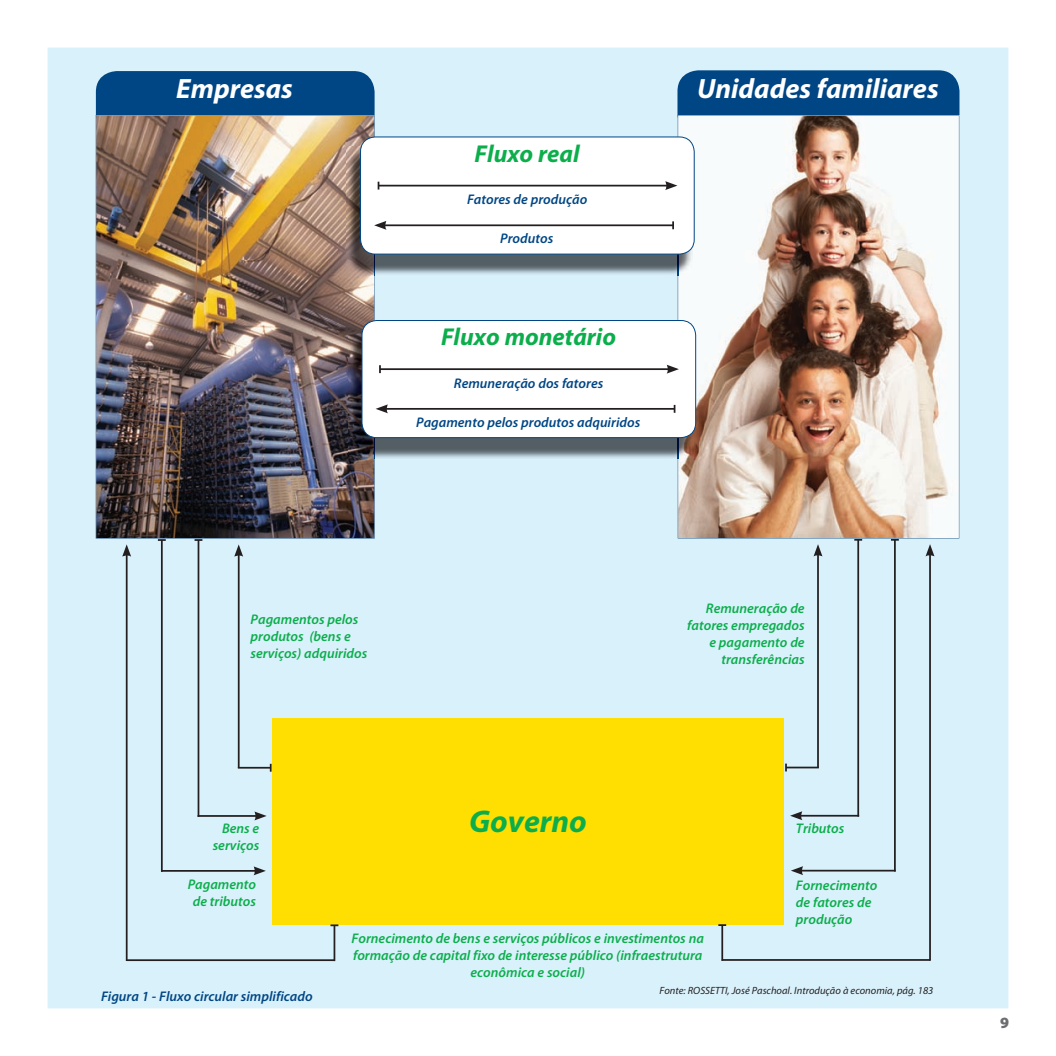
<style>
.page{position:relative;width:1056px;height:1056px;background:#fff}
.page>*{position:absolute;margin:0;border:0;box-sizing:border-box;transform-origin:0 0}
.t1{font:italic 700 31.5px "Myriad Pro";color:#0cae4c}
.t2{font:italic 700 28px "Myriad Pro";color:#fff}
.t3{font:italic 700 24.5px "Myriad Pro";color:#0cae4c}
.t4{font:900 15.75px "Myriad Pro";color:#6c6d70}
.t5{font:italic 600 14px/16.8px "Myriad Pro";color:#0cae4c;text-align:center}
.t6{font:italic 600 14px "Myriad Pro";color:#004684}
.t7{font:italic 10.5px "Myriad Pro";color:#231f20}
</style>
<div class="page">
<div style="left:48px;top:48px;width:960px;height:960px;background:#d9f1fb"></div>
<div style="left:677px;top:70px;width:282px;height:65px;background:#004684;border-radius:21px"></div>
<div style="left:96px;top:71px;width:278px;height:65px;background:#004684;border-radius:21px"></div>
<img style="left:678px;top:115px;width:281px;height:423px">
<img style="left:96px;top:115px;width:279px;height:423px">
<div style="left:272px;top:718px;width:511px;height:206px;background:#ffdf01"></div>
<hr style="left:126px;top:554px;width:2px;height:407px;background:#231f20">
<svg style="left:122px;top:544px;width:9px;height:12px"></svg>
<hr style="left:127px;top:959px;width:208px;height:2px;background:#231f20">
<hr style="left:161px;top:540px;width:2px;height:332px;background:#231f20">
<svg style="left:158px;top:539px;width:8px;height:2px"></svg>
<hr style="left:161px;top:870px;width:95px;height:2px;background:#231f20">
<svg style="left:254px;top:866px;width:12px;height:9px"></svg>
<hr style="left:198px;top:540px;width:1px;height:277px;background:#231f20">
<svg style="left:194px;top:539px;width:8px;height:2px"></svg>
<hr style="left:198px;top:815px;width:59px;height:2px;background:#231f20">
<svg style="left:254px;top:811px;width:13px;height:9px"></svg>
<hr style="left:238px;top:554px;width:2px;height:214px;background:#231f20">
<svg style="left:234px;top:544px;width:9px;height:13px"></svg>
<hr style="left:238px;top:767px;width:33px;height:1px;background:#231f20">
<svg style="left:270px;top:764px;width:2px;height:7px"></svg>
<hr style="left:333px;top:925px;width:2px;height:36px;background:#231f20">
<svg style="left:330px;top:924px;width:8px;height:2px"></svg>
<hr style="left:929px;top:554px;width:2px;height:407px;background:#231f20">
<svg style="left:925px;top:544px;width:9px;height:12px"></svg>
<hr style="left:722px;top:959px;width:208px;height:2px;background:#231f20">
<hr style="left:894px;top:540px;width:2px;height:331px;background:#231f20">
<svg style="left:891px;top:539px;width:8px;height:2px"></svg>
<hr style="left:800px;top:870px;width:95px;height:1px;background:#231f20">
<svg style="left:791px;top:866px;width:12px;height:9px"></svg>
<hr style="left:857px;top:540px;width:2px;height:276px;background:#231f20">
<svg style="left:854px;top:539px;width:8px;height:2px"></svg>
<hr style="left:799px;top:815px;width:60px;height:1px;background:#231f20">
<svg style="left:790px;top:811px;width:12px;height:9px"></svg>
<hr style="left:817px;top:554px;width:2px;height:213px;background:#231f20">
<svg style="left:813px;top:544px;width:9px;height:12px"></svg>
<hr style="left:786px;top:766px;width:33px;height:2px;background:#231f20">
<svg style="left:785px;top:763px;width:2px;height:8px"></svg>
<hr style="left:721px;top:925px;width:2px;height:36px;background:#231f20">
<svg style="left:718px;top:924px;width:8px;height:2px"></svg>
<img style="left:347px;top:146px;width:345px;height:129px">
<img style="left:678px;top:254px;width:1px;height:21px">
<img style="left:374px;top:254px;width:1px;height:21px">
<div style="left:360px;top:137px;width:334px;height:117px;background:#fff;border-radius:15px"></div>
<div style="left:360px;top:137px;width:334px;height:117px;border:1px solid #004684;border-radius:15px"></div>
<hr style="left:378px;top:185px;width:290px;height:1px;background:#231f20">
<svg style="left:665px;top:181px;width:12px;height:9px"></svg>
<hr style="left:384px;top:224px;width:289px;height:2px;background:#231f20">
<svg style="left:672px;top:221px;width:2px;height:8px"></svg>
<svg style="left:374px;top:221px;width:12px;height:9px"></svg>
<img style="left:348px;top:330px;width:345px;height:129px">
<img style="left:678px;top:438px;width:1px;height:21px">
<img style="left:374px;top:438px;width:1px;height:21px">
<div style="left:362px;top:320px;width:333px;height:118px;background:#fff;border-radius:15px"></div>
<div style="left:362px;top:320px;width:334px;height:118px;border:1px solid #004684;border-radius:15px"></div>
<hr style="left:380px;top:368px;width:289px;height:2px;background:#231f20">
<svg style="left:379px;top:365px;width:2px;height:8px"></svg>
<svg style="left:666px;top:365px;width:13px;height:9px"></svg>
<hr style="left:385px;top:408px;width:289px;height:2px;background:#231f20">
<svg style="left:376px;top:404px;width:12px;height:9px"></svg>
<h2 class="t2" style="left:176px;top:73px;width:118px">Empresas</h2>
<h2 class="t2" style="left:697px;top:73px;width:243px">Unidades familiares</h2>
<h3 class="t3" style="left:475px;top:140px;width:106px">Fluxo real</h3>
<p class="t6" style="left:467px;top:192px;width:122px">Fatores de produção</p>
<p class="t6" style="left:500px;top:231px;width:55px">Produtos</p>
<h3 class="t3" style="left:441px;top:323px;width:177px">Fluxo monetário</h3>
<p class="t6" style="left:454px;top:375px;width:151px">Remuneração dos fatores</p>
<p class="t6" style="left:416px;top:414px;width:225px">Pagamento pelos produtos adquiridos</p>
<p class="t5" style="left:251px;top:611px;width:118px;text-align:left">Pagamentos pelos produtos (bens e serviços) adquiridos</p>
<p class="t5" style="left:213px;top:820px;width:48px;text-align:right">Bens e serviços</p>
<p class="t5" style="left:188px;top:876px;width:70px">Pagamento de tributos</p>
<h1 class="t1" style="left:469px;top:804px;width:119px">Governo</h1>
<p class="t5" style="left:687px;top:600px;width:119px;text-align:right">Remuneração de fatores empregados e pagamento de transferências</p>
<p class="t5" style="left:796px;top:820px;width:50px">Tributos</p>
<p class="t5" style="left:796px;top:877px;width:83px;text-align:left">Fornecimento de fatores de produção</p>
<p class="t6" style="left:101px;top:988px;width:213px">Figura 1 - Fluxo circular simplificado</p>
<p class="t5" style="left:352px;top:930px;width:354px">Fornecimento de bens e serviços públicos e investimentos na formação de capital fixo de interesse público (infraestrutura econômica e social)</p>
<p class="t7" style="left:659px;top:985px;width:275px">Fonte: ROSSETTI, José Paschoal. Introdução à economia, pág. 183</p>
<p class="t4" style="left:1000px;top:1014px;width:11px">9</p>
</div>
